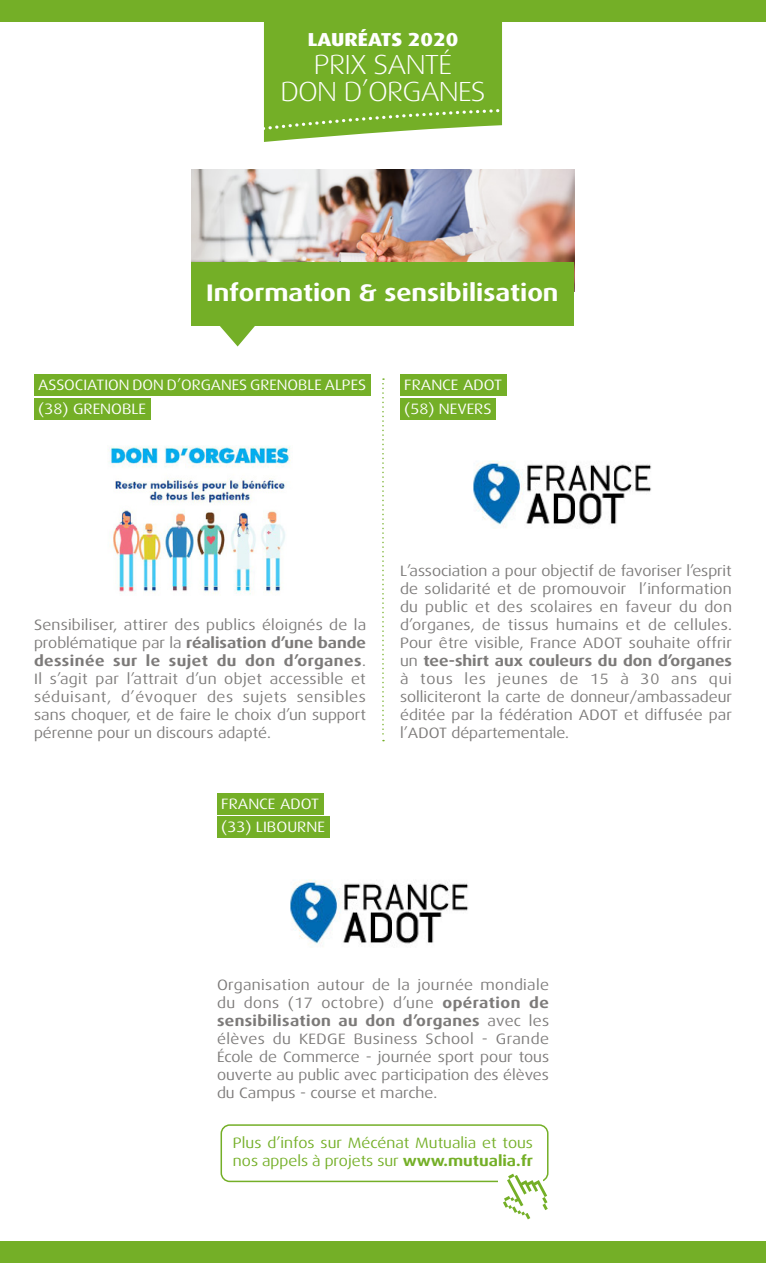
<style>
.page{position:relative;width:766px;height:1263px;background:#fff}
.page>*{position:absolute;margin:0;border:0;box-sizing:border-box;transform-origin:0 0}
.t1{font:300 27.6px/27.2px "Dax Wide";letter-spacing:-.03em;color:#fff;text-align:center}
.t2{font:700 24px "Dax Wide";color:#fff}
.t3{font:800 18.75px "Dax Wide";color:#fff}
.t4{font:15px/18px "Dax Wide";color:#7c7a79;text-align:justify}
.t5{font:15px/23.7px "Dax Wide";color:#fff}
.t6{font:15px/18px "Dax Wide";color:#74af27}
.s1{font-weight:700}
</style>
<div class="page">
<img style="left:191px;top:170px;width:383px;height:92px">
<div style="left:191px;top:262px;width:383px;height:64px;background:#74af27"></div>
<svg style="left:220px;top:326px;width:35px;height:20px"></svg>
<svg style="left:382px;top:378px;width:2px;height:363px"></svg>
<div style="left:0;top:1242px;width:765px;height:21px;background:#74af27"></div>
<div style="left:34px;top:374px;width:336px;height:21px;background:#74af27"></div>
<div style="left:34px;top:398px;width:116px;height:21px;background:#74af27"></div>
<div style="left:400px;top:374px;width:106px;height:21px;background:#74af27"></div>
<div style="left:400px;top:398px;width:95px;height:21px;background:#74af27"></div>
<img style="left:108px;top:446px;width:183px;height:148px">
<div style="left:217px;top:793px;width:106px;height:21px;background:#74af27"></div>
<div style="left:217px;top:817px;width:112px;height:21px;background:#74af27"></div>
<img style="left:290px;top:879px;width:179px;height:65px">
<img style="left:473px;top:460px;width:179px;height:65px">
<div style="left:264px;top:21px;width:238px;height:70px;background:#74af27"></div>
<svg style="left:191px;top:91px;width:384px;height:79px"></svg>
<div style="left:0;top:0;width:765px;height:21px;background:#74af27"></div>
<div style="left:220px;top:1124px;width:328px;height:58px;border:2px solid #74af27;border-radius:9px"></div>
<div style="left:497px;top:1175px;width:45px;height:22px;background:#fff"></div>
<svg style="left:503px;top:1173px;width:44px;height:46px"></svg>
<p class="t3" style="left:308px;top:29px;width:152px">LAURÉATS 2020</p>
<h1 class="t1" style="left:280px;top:51px;width:207px">PRIX SANTÉ<br>DON D’ORGANES</h1>
<h2 class="t2" style="left:206px;top:279px;width:354px">Information &amp; sensibilisation</h2>
<p class="t5" style="left:38px;top:373px;width:329px">ASSOCIATION DON D’ORGANES GRENOBLE ALPES (38) GRENOBLE</p>
<p class="t5" style="left:404px;top:373px;width:99px">FRANCE ADOT (58) NEVERS</p>
<p class="t4" style="left:34px;top:616px;width:333px">Sensibiliser, attirer des publics éloignés de la problématique par la <span class="s1">réalisation d’une bande dessinée sur le sujet du don d’organes</span>.<br>Il s’agit par l’attrait d’un objet accessible et séduisant, d’évoquer des sujets sensibles sans choquer, et de faire le choix d’un support pérenne pour un discours adapté.</p>
<p class="t5" style="left:221px;top:792px;width:105px">FRANCE ADOT (33) LIBOURNE</p>
<p class="t4" style="left:400px;top:562px;width:333px">L’association a pour objectif de favoriser l’esprit de solidarité et de promouvoir l’information du public et des scolaires en faveur du don d’organes, de tissus humains et de cellules.<br>Pour être visible, France ADOT souhaite offrir un <span class="s1">tee-shirt aux couleurs du don d’organes </span>à tous les jeunes de 15 à 30 ans qui solliciteront la carte de donneur/ambassadeur éditée par la fédération ADOT et diffusée par l’ADOT départementale.</p>
<p class="t4" style="left:217px;top:976px;width:333px">Organisation autour de la journée mondiale du dons (17 octobre) d’une <span class="s1">opération de sensibilisation au don d’organes</span> avec les élèves du KEDGE Business School - Grande École de Commerce - journée sport pour tous ouverte au public avec participation des élèves du Campus - course et marche.</p>
<p class="t6" style="left:233px;top:1134px;width:301px">Plus d’infos sur Mécénat Mutualia et tous nos appels à projets sur <span class="s1">www.mutualia.fr</span></p>
</div>
